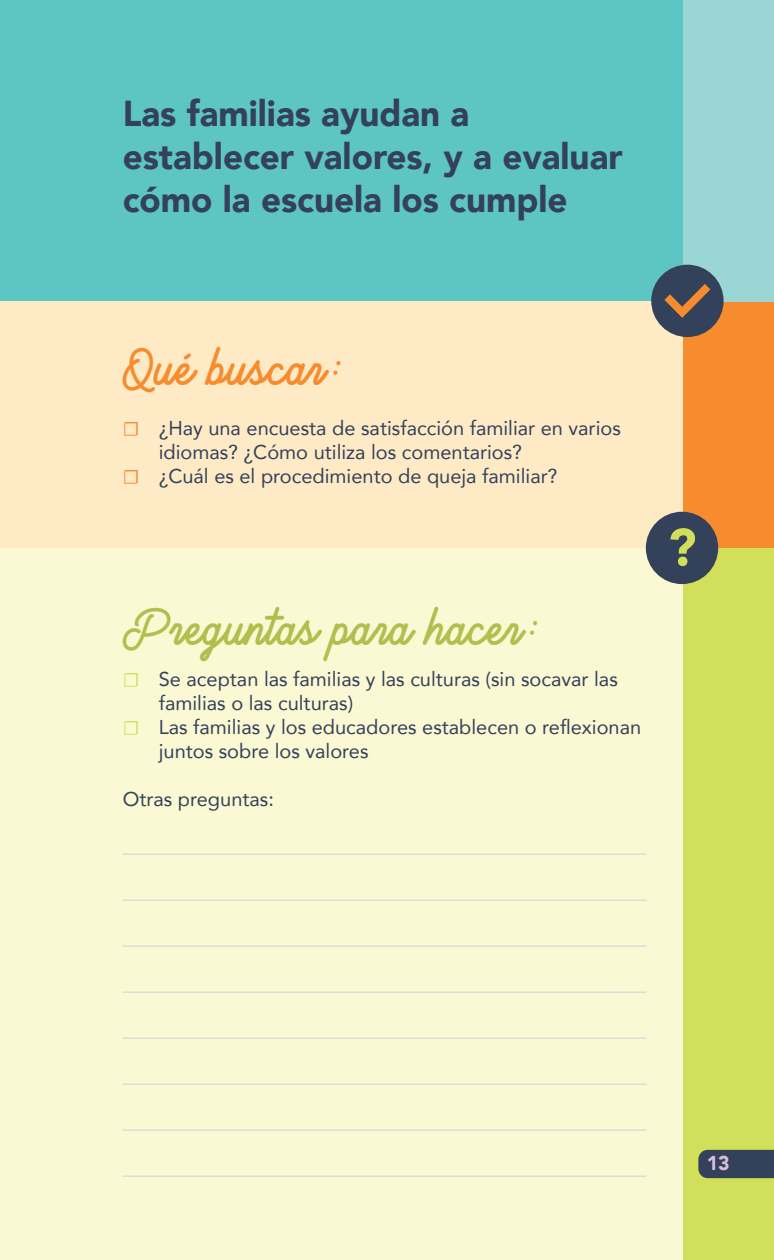
<style>
.page{position:relative;width:774px;height:1260px;background:#fff}
.page>*{position:absolute;margin:0;border:0;box-sizing:border-box;transform-origin:0 0}
.t1{font:900 52px "Avenir";color:#d1df5b}
.t2{font:43.4px "Brandon Smith";color:#b2bf4e}
.t3{font:43.4px "Brandon Smith";color:#f68c2e}
.t4{font:900 36px/43.2px "Avenir";color:#33415b}
.t5{font:24px/46px "Avenir";color:#dcdddf;text-align:justify}
.t6{font:20px "Avenir";color:#33415b}
.t7{font:900 20px "Avenir";color:#d8bfdb}
.s1{font-family:"Minion Pro";color:#f68c2e}
.s2{font-family:"Minion Pro";color:#d1df5b}
</style>
<div class="page">
<div style="left:0;top:548px;width:756px;height:712px;background:#fbf9d3"></div>
<div style="left:0;top:301px;width:756px;height:247px;background:#feeac5"></div>
<div style="left:683px;top:548px;width:91px;height:712px;background:#d1df5b"></div>
<div style="left:683px;top:301px;width:91px;height:247px;background:#f68c2e"></div>
<div style="left:0;top:0;width:756px;height:301px;background:#5dc5c3"></div>
<div style="left:683px;top:0;width:91px;height:301px;background:#99d6d4"></div>
<div style="left:646px;top:512px;width:72px;height:72px;background:#33415b;border-radius:50%"></div>
<div style="left:651px;top:265px;width:73px;height:72px;background:#33415b;border-radius:50%"></div>
<svg style="left:664px;top:284px;width:46px;height:34px"></svg>
<div style="left:698px;top:1150px;width:76px;height:28px;background:#33415b"></div>
<h3 class="t4" style="left:123px;top:90px;width:501px">Las familias ayudan a establecer valores, y a evaluar cómo la escuela los cumple</h3>
<h2 class="t3" style="left:123px;top:335px;width:222px">Qué buscar:</h2>
<p class="t6" style="left:123px;top:412px;width:500px"><span class="s1">☐</span> ¿Hay una encuesta de satisfacción familiar en varios</p>
<p class="t6" style="left:159px;top:436px;width:365px">idiomas? ¿Cómo utiliza los comentarios?</p>
<p class="t6" style="left:123px;top:460px;width:436px"><span class="s1">☐</span> ¿Cuál es el procedimiento de queja familiar?</p>
<h2 class="t2" style="left:123px;top:595px;width:419px">Preguntas para hacer:</h2>
<p class="t6" style="left:123px;top:663px;width:497px"><span class="s2">☐</span> Se aceptan las familias y las culturas (sin socavar las</p>
<p class="t6" style="left:159px;top:687px;width:196px">familias o las culturas)</p>
<p class="t6" style="left:123px;top:711px;width:520px"><span class="s2">☐</span> Las familias y los educadores establecen o reflexionan</p>
<p class="t6" style="left:159px;top:735px;width:211px">juntos sobre los valores</p>
<p class="t6" style="left:123px;top:783px;width:153px">Otras preguntas:</p>
<p class="t5" style="left:123px;top:820px;width:525px">_____________________________________________ _____________________________________________ _____________________________________________ _____________________________________________ _____________________________________________ _____________________________________________ _____________________________________________ _____________________________________________</p>
<h1 class="t1" style="left:668px;top:503px;width:30px">?</h1>
<p class="t7" style="left:707px;top:1146px;width:24px">13</p>
</div>
